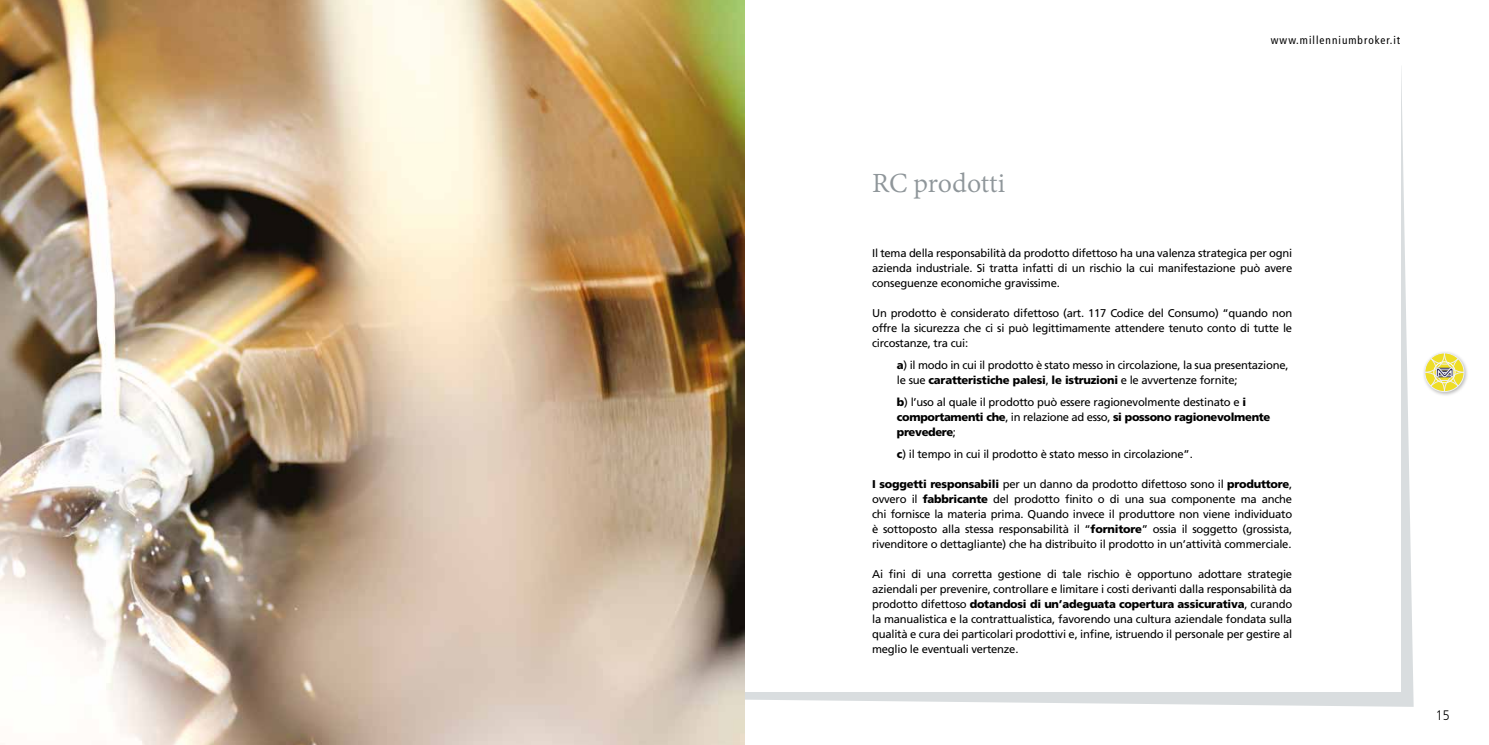
<style>
.page{position:relative;width:1489px;height:745px;background:#fff}
.page>*{position:absolute;margin:0;border:0;box-sizing:border-box;transform-origin:0 0}
.t1{font:30px "Adobe Devanagari";letter-spacing:-.005em;color:#8f969a}
.t2{font:300 13.75px "Frutiger LT";color:#000;scale:.9 1}
.t3{font:11.25px/15px "Frutiger LT";letter-spacing:-.02em;color:#000;text-align:justify}
.t4{font:condensed 11.25px "Frutiger LT";letter-spacing:.09em;color:#000}
.s1{font-weight:900}
</style>
<div class="page">
<svg style="left:744px;top:66px;width:669px;height:640px;fill:#d9dddf"></svg>
<div style="left:89px;top:53px;width:1311px;height:638px;background:#fff"></div>
<img style="left:0;top:0;width:744px;height:744px">
<div style="left:1421px;top:350px;width:47px;height:46px;background:#000;opacity:.3"></div>
<svg style="left:1424px;top:352px;width:39px;height:39px;background:#e5dd89"></svg>
<p class="t4" style="left:1270px;top:34px;width:131px">www.millenniumbroker.it</p>
<h1 class="t1" style="left:872px;top:166px;width:135px">RC prodotti</h1>
<p class="t3" style="left:872px;top:245px;width:421px">Il tema della responsabilità da prodotto difettoso ha una valenza strategica per ogni azienda industriale. Si tratta infatti di un rischio la cui manifestazione può avere conseguenze economiche gravissime.</p>
<p class="t3" style="left:872px;top:305px;width:421px">Un prodotto è considerato difettoso (art. 117 Codice del Consumo) “quando non offre la sicurezza che ci si può legittimamente attendere tenuto conto di tutte le circostanze, tra cui:</p>
<p class="t3" style="left:896px;top:357px;width:393px"><span class="s1">a</span>) il modo in cui il prodotto è stato messo in circolazione, la sua presentazione, le sue <span class="s1">caratteristiche palesi</span>, <span class="s1">le istruzioni</span> e le avvertenze fornite;</p>
<p class="t3" style="left:896px;top:394px;width:375px;text-align:left"><span class="s1">b</span>) l’uso al quale il prodotto può essere ragionevolmente destinato e <span class="s1">i comportamenti che</span>, in relazione ad esso, <span class="s1">si possono ragionevolmente prevedere</span>;</p>
<p class="t3" style="left:896px;top:446px;width:297px"><span class="s1">c</span>) il tempo in cui il prodotto è stato messo in circolazione”.</p>
<p class="t3" style="left:872px;top:476px;width:421px"><span class="s1">I soggetti responsabili</span> per un danno da prodotto difettoso sono il <span class="s1">produttore</span>, ovvero il <span class="s1">fabbricante</span> del prodotto finito o di una sua componente ma anche chi fornisce la materia prima. Quando invece il produttore non viene individuato è sottoposto alla stessa responsabilità il “<span class="s1">fornitore</span>” ossia il soggetto (grossista, rivenditore o dettagliante) che ha distribuito il prodotto in un’attività commerciale.</p>
<p class="t3" style="left:872px;top:566px;width:421px">Ai fini di una corretta gestione di tale rischio è opportuno adottare strategie aziendali per prevenire, controllare e limitare i costi derivanti dalla responsabilità da prodotto difettoso <span class="s1">dotandosi di un’adeguata copertura assicurativa</span>, curando la manualistica e la contrattualistica, favorendo una cultura aziendale fondata sulla qualità e cura dei particolari prodottivi e, infine, istruendo il personale per gestire al meglio le eventuali vertenze.</p>
<p class="t2" style="left:1435px;top:706px;width:17px">15</p>
</div>
